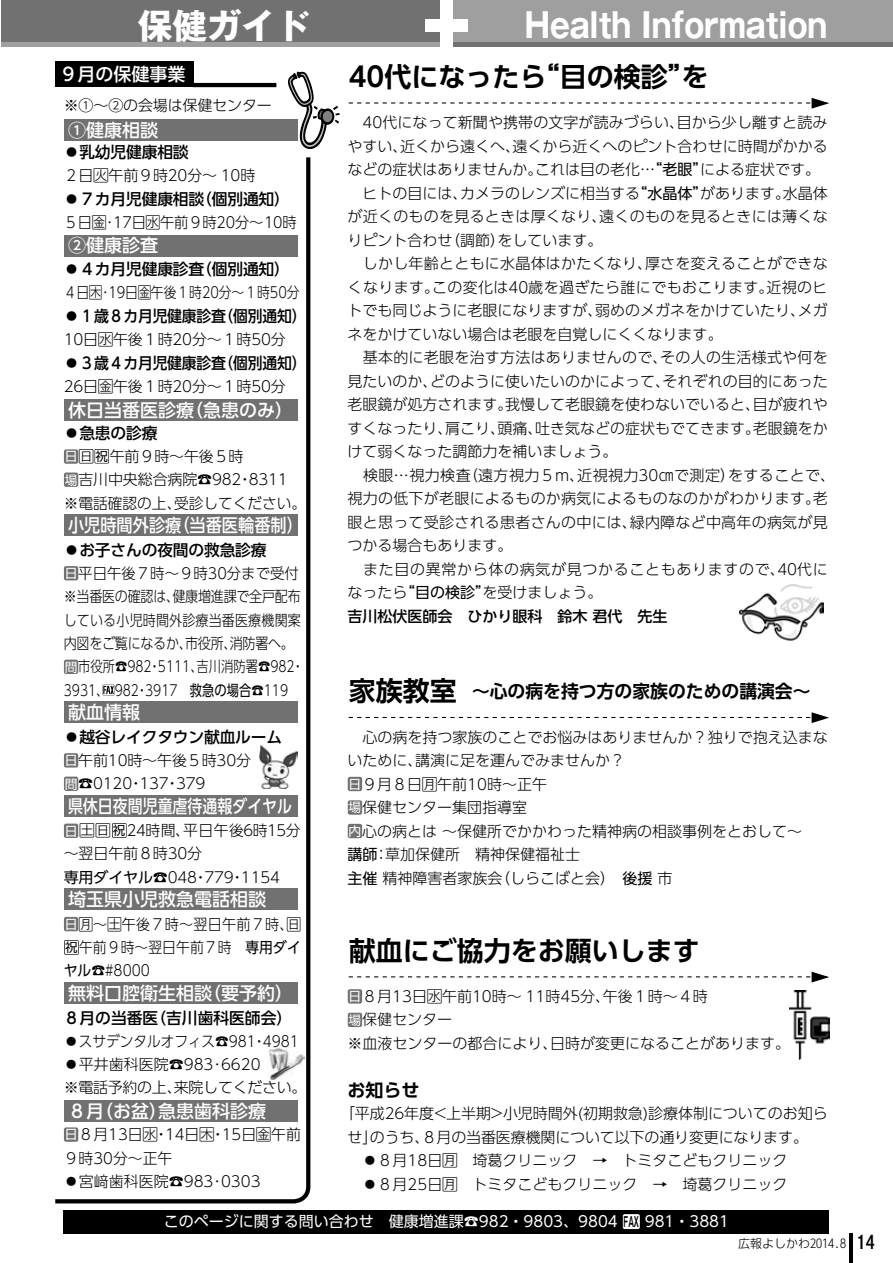
<style>
.page{position:relative;width:893px;height:1263px;background:#fff}
.page>*{position:absolute;margin:0;border:0;box-sizing:border-box;transform-origin:0 0}
.t1{font:700 34.5px "Gothic MB101 Pro";color:#fff}
.t2{font:700 34.05px "Gothic MB101 Pro";color:#fff;scale:.85 1}
.t3{font:700 27px "UD Shin Go Pro De";color:#000}
.t4{font:500 18px "UD Shin Go Pro";color:#fff}
.t5{font:700 18px "UD Shin Go Pro De";color:#000}
.t6{font:500 18px "UD Shin Go Pro";color:#fff;scale:.9 1}
.t7{font:500 18px "UD Shin Go Pro";color:#fff;scale:.83 1}
.t8{font:500 15.75px "UD Shin Go Pro";letter-spacing:-.01em;color:#000}
.t9{font:300 15px/23.5px "UD Shin Go Pro";color:#000}
.t10{font:300 15px/23.4px "UD Shin Go Pro";color:#000;scale:.96 1}
.t11{font:15px "UD Shin Go Pro";color:#fff}
.t12{font:300 15px/23.4px "UD Shin Go Pro";color:#000;text-align:justify;scale:.94 1}
.t13{font:300 15px "UD Shin Go Pro";color:#000;scale:.86 1}
.t14{font:300 15px "UD Shin Go Pro";color:#000;scale:.95 1}
.t15{font:300 12px "UD Shin Go Pro";color:#000}
.s1{font-family:"Gothic MB101 Pro"}
.s2{font-family:"Shin Go Pro";font-weight:400;font-size:12.75px;color:#fff}
.s3{font-weight:400;font-size:12.45px}
.s4{font-weight:400}
.s5{font-weight:500}
.s6{font-family:"Midashi Go Pro MB31";font-size:14.85px;color:#000}
.s7{font-family:"Gothic MB101 Pro";font-weight:500;font-size:18px}
</style>
<div class="page">
<div style="left:446px;top:0;width:447px;height:43px;background:#9f9fa0"></div>
<div style="left:1px;top:0;width:447px;height:43px;background:#727172"></div>
<hr style="left:446px;top:43px;width:447px;height:4px;background:#727172">
<hr style="left:1px;top:43px;width:447px;height:4px;background:#9f9fa0">
<div style="left:425px;top:19px;width:43px;height:13px;background:#fff"></div>
<div style="left:440px;top:0;width:13px;height:47px;background:#fff"></div>
<svg style="left:55px;top:157px;width:256px;height:1047px"></svg>
<div style="left:64px;top:1210px;width:765px;height:23px;background:#000"></div>
<div style="left:623px;top:1214px;width:17px;height:15px;background:#fff;border-radius:2px"></div>
<svg style="left:288px;top:72px;width:52px;height:77px"></svg>
<div style="left:348px;top:777px;width:14px;height:14px;background:#727172;border-radius:2px"></div>
<div style="left:348px;top:800px;width:14px;height:15px;background:#727172;border-radius:2px"></div>
<div style="left:348px;top:824px;width:14px;height:14px;background:#727172;border-radius:2px"></div>
<svg style="left:348px;top:989px;width:14px;height:15px"></svg>
<div style="left:348px;top:989px;width:14px;height:14px;background:#727172;border-radius:2px"></div>
<svg style="left:348px;top:1012px;width:14px;height:15px"></svg>
<div style="left:348px;top:1013px;width:14px;height:14px;background:#727172;border-radius:2px"></div>
<img style="left:259px;top:746px;width:38px;height:42px">
<img style="left:268px;top:1042px;width:36px;height:40px">
<hr style="left:193px;top:83px;width:83px;height:4px;background:#000">
<div style="left:55px;top:62px;width:138px;height:25px;background:#000"></div>
<svg style="left:349px;top:98px;width:480px;height:11px"></svg>
<svg style="left:349px;top:712px;width:480px;height:11px"></svg>
<svg style="left:349px;top:972px;width:480px;height:10px"></svg>
<div style="left:64px;top:449px;width:14px;height:15px;background:#727172;border-radius:2px"></div>
<div style="left:94px;top:449px;width:15px;height:15px;border:1px solid #fff"></div>
<div style="left:95px;top:449px;width:14px;height:14px;border:1px solid #000"></div>
<div style="left:95px;top:450px;width:13px;height:13px;background:#fff"></div>
<div style="left:64px;top:472px;width:14px;height:15px;background:#727172;border-radius:2px"></div>
<svg style="left:64px;top:566px;width:14px;height:15px"></svg>
<div style="left:64px;top:566px;width:14px;height:14px;background:#727172;border-radius:2px"></div>
<svg style="left:64px;top:659px;width:14px;height:15px"></svg>
<div style="left:64px;top:660px;width:14px;height:14px;background:#727172;border-radius:2px"></div>
<svg style="left:102px;top:685px;width:13px;height:10px"></svg>
<svg style="left:64px;top:753px;width:14px;height:15px"></svg>
<div style="left:64px;top:753px;width:14px;height:14px;background:#727172;border-radius:2px"></div>
<div style="left:64px;top:776px;width:14px;height:15px;background:#727172;border-radius:2px"></div>
<svg style="left:64px;top:823px;width:14px;height:15px"></svg>
<div style="left:64px;top:824px;width:14px;height:14px;background:#727172;border-radius:2px"></div>
<div style="left:112px;top:823px;width:15px;height:15px;border:1px solid #fff"></div>
<div style="left:112px;top:823px;width:14px;height:14px;border:1px solid #000"></div>
<div style="left:113px;top:824px;width:13px;height:13px;background:#fff"></div>
<div style="left:64px;top:917px;width:14px;height:14px;background:#727172;border-radius:2px"></div>
<div style="left:64px;top:940px;width:15px;height:15px;border:1px solid #fff"></div>
<div style="left:64px;top:940px;width:15px;height:14px;border:1px solid #000"></div>
<div style="left:65px;top:941px;width:13px;height:13px;background:#fff"></div>
<div style="left:64px;top:1127px;width:14px;height:15px;background:#727172;border-radius:2px"></div>
<div style="left:64px;top:119px;width:234px;height:21px;background:#727172"></div>
<div style="left:64px;top:235px;width:234px;height:21px;background:#727172"></div>
<div style="left:64px;top:400px;width:234px;height:21px;background:#727172"></div>
<div style="left:64px;top:514px;width:234px;height:22px;background:#727172"></div>
<div style="left:64px;top:702px;width:234px;height:21px;background:#727172"></div>
<div style="left:64px;top:795px;width:234px;height:21px;background:#727172"></div>
<div style="left:64px;top:889px;width:234px;height:21px;background:#727172"></div>
<div style="left:64px;top:982px;width:234px;height:21px;background:#727172"></div>
<div style="left:64px;top:1100px;width:234px;height:21px;background:#727172"></div>
<img style="left:740px;top:585px;width:83px;height:56px">
<img style="left:790px;top:991px;width:39px;height:68px">
<hr style="left:849px;top:1233px;width:4px;height:30px;background:#000">
<h1 class="t1" style="left:138px;top:-3px;width:174px">保健ガイド</h1>
<h2 class="t2" style="left:525px;top:-3px;width:357px">Health Information</h2>
<p class="t4" style="left:60px;top:60px;width:127px">９月の保健事業</p>
<h3 class="t3" style="left:349px;top:55px;width:361px">40代になったら“目の検診”を</h3>
<p class="t9" style="left:64px;top:93px;width:210px">※①～②の会場は保健センター</p>
<p class="t8" style="left:64px;top:140px;width:126px">◦乳幼児健康相談</p>
<p class="t9" style="left:64px;top:163px;width:193px">２日<span class="s1">火</span>午前９時20分～ 10時</p>
<p class="t8" style="left:64px;top:186px;width:228px">◦７カ月児健康相談（個別通知）</p>
<p class="t14" style="left:64px;top:210px;width:247px">５日<span class="s1">金</span>･17日<span class="s1">水</span>午前９時20分～10時</p>
<p class="t8" style="left:64px;top:257px;width:228px">◦４カ月児健康診査（個別通知）</p>
<p class="t13" style="left:64px;top:280px;width:276px">４日<span class="s1">木</span>･19日<span class="s1">金</span>午後１時20分～１時50分</p>
<p class="t8" style="left:64px;top:303px;width:244px">◦１歳８カ月児健康診査（個別通知）</p>
<p class="t9" style="left:64px;top:327px;width:224px">10日<span class="s1">水</span>午後１時20分～１時50分</p>
<p class="t8" style="left:64px;top:350px;width:244px">◦３歳４カ月児健康診査（個別通知）</p>
<p class="t9" style="left:64px;top:374px;width:224px">26日<span class="s1">金</span>午後１時20分～１時50分</p>
<p class="t8" style="left:64px;top:420px;width:95px">◦急患の診療</p>
<p class="t9" style="left:64px;top:444px;width:244px"><span class="s2">日</span><span class="s1">日</span><span class="s3">祝</span>午前９時～午後５時<br><span class="s2">場</span>吉川中央総合病院☎982・8311<br>※電話確認の上､受診してください。</p>
<p class="t8" style="left:64px;top:537px;width:204px">◦お子さんの夜間の救急診療</p>
<p class="t10" style="left:64px;top:561px;width:252px"><span class="s2">日</span>平日午後７時～９時30分まで受付※当番医の確認は、健康増進課で全戸配布している小児時間外診療当番医療機関案内図をご覧になるか､市役所､消防署へ｡<span class="s2">問</span>市役所☎982・5111、吉川消防署☎982・<br>3931、 982・3917　<span class="s4">救急の場合</span>☎119</p>
<p class="t8" style="left:64px;top:724px;width:220px">◦越谷レイクタウン献血ルーム</p>
<p class="t9" style="left:65px;top:748px;width:188px"><span class="s2">日</span>午前10時～午後５時30分<span class="s2">問</span>☎0120・137・379</p>
<p class="t9" style="left:64px;top:818px;width:239px"><span class="s2">日</span><span class="s1">土日</span><span class="s3">祝</span>24時間、平日午後6時15分～翌日午前８時30分<br><span class="s4">専用ダイヤル</span>☎048・779・1154</p>
<p class="t12" style="left:64px;top:912px;width:254px"><span class="s2">日</span><span class="s1">月</span>～<span class="s1">土</span>午後７時～翌日午前７時、<span class="s1">日</span><span class="s3">祝</span>午前９時〜翌日午前７時　<span class="s4">専用ダイヤル</span>☎#8000</p>
<p class="t8" style="left:64px;top:1005px;width:230px">８月の当番医（吉川歯科医師会）</p>
<p class="t9" style="left:64px;top:1028px;width:244px">◦スサデンタルオフィス☎981・4981 ◦平井歯科医院☎983･6620<br>※電話予約の上、来院してください。</p>
<p class="t9" style="left:64px;top:1122px;width:239px"><span class="s2">日</span>８月13日<span class="s1">水</span>・14日<span class="s1">木</span>・15日<span class="s1">金</span>午前<br>９時30分〜正午<br>◦宮㟢歯科医院☎983･0303</p>
<p class="t4" style="left:68px;top:115px;width:91px">①健康相談</p>
<p class="t4" style="left:68px;top:231px;width:91px">②健康診査</p>
<p class="t4" style="left:68px;top:396px;width:227px">休日当番医診療（急患のみ）</p>
<p class="t6" style="left:68px;top:511px;width:262px">小児時間外診療（当番医輪番制）</p>
<p class="t4" style="left:68px;top:698px;width:73px">献血情報</p>
<p class="t7" style="left:68px;top:791px;width:272px">県休日夜間児童虐待通報ダイヤル</p>
<p class="t4" style="left:68px;top:885px;width:200px">埼玉県小児救急電話相談</p>
<p class="t4" style="left:68px;top:978px;width:227px">無料口腔衛生相談（要予約）</p>
<p class="t4" style="left:68px;top:1096px;width:200px">８月（お盆）急患歯科診療</p>
<p class="t9" style="left:348px;top:110px;width:482px">　40代になって新聞や携帯の文字が読みづらい､目から少し離すと読みやすい､近くから遠くへ､遠くから近くへのピント合わせに時間がかかるなどの症状はありませんか。これは目の老化…<span class="s4">“老眼”</span>による症状です。　ヒトの目には､カメラのレンズに相当する<span class="s4">“水晶体”</span>があります。水晶体が近くのものを見るときは厚くなり､遠くのものを見るときには薄くなりピント合わせ（調節）をしています。<br>　しかし年齢とともに水晶体はかたくなり､厚さを変えることができなくなります。この変化は40歳を過ぎたら誰にでもおこります。近視のヒトでも同じように老眼になりますが､弱めのメガネをかけていたり､メガネをかけていない場合は老眼を自覚しにくくなります。<br>　基本的に老眼を治す方法はありませんので､その人の生活様式や何を見たいのか､どのように使いたいのかによって､それぞれの目的にあった老眼鏡が処方されます。我慢して老眼鏡を使わないでいると､目が疲れやすくなったり､肩こり､頭痛､吐き気などの症状もでてきます。老眼鏡をかけて弱くなった調節力を補いましょう。<br>　検眼…視力検査（遠方視力５m､近視視力30㎝で測定）をすることで､視力の低下が老眼によるものか病気によるものなのかがわかります。老眼と思って受診される患者さんの中には､緑内障など中高年の病気が見つかる場合もあります。<br>　また目の異常から体の病気が見つかることもありますので､40代になったら<span class="s4">“目の検診”</span>を受けましょう。<br><span class="s5">吉川松伏医師会　ひかり眼科　鈴木 君代　先生</span></p>
<h3 class="t3" style="left:349px;top:669px;width:109px">家族教室</h3>
<p class="t5" style="left:472px;top:676px;width:340px">～心の病を持つ方の家族のための講演会～</p>
<p class="t9" style="left:348px;top:724px;width:482px">　心の病を持つ家族のことでお悩みはありませんか？独りで抱え込まないために､講演に足を運んでみませんか？<br><span class="s2">日</span>９月８日<span class="s1">月</span>午前10時～正午<br><span class="s2">場</span>保健センター集団指導室　<br><span class="s2">内</span>心の病とは ～保健所でかかわった精神病の相談事例をとおして～<br><span class="s4">講師</span>：草加保健所　精神保健福祉士<br><span class="s4">主催</span> 精神障害者家族会（しらこばと会）　<span class="s4">後援</span> 市</p>
<h3 class="t3" style="left:349px;top:928px;width:353px">献血にご協力をお願いします</h3>
<p class="t9" style="left:348px;top:984px;width:444px"><span class="s2">日</span>８月13日<span class="s1">水</span>午前10時～ 11時45分､午後１時～４時<br><span class="s2">場</span>保健センター<br>※血液センターの都合により､日時が変更になることがあります。</p>
<p class="t5" style="left:348px;top:1075px;width:73px">お知らせ</p>
<p class="t9" style="left:348px;top:1101px;width:482px;text-indent:-8px">「平成26年度&lt;上半期&gt;小児時間外(初期救急)診療体制についてのお知らせ」のうち､８月の当番医療機関について以下の通り変更になります。　◦８月18日<span class="s1">月</span>　埼葛クリニック　→　トミタこどもクリニック<br>　◦８月25日<span class="s1">月</span>　トミタこどもクリニック　→　埼葛クリニック</p>
<p class="t11" style="left:164px;top:1209px;width:567px">このページに関する問い合わせ　健康増進課☎982・9803、9804 <span class="s6">FAX</span> 981・3881</p>
<p class="t15" style="left:738px;top:1234px;width:138px">広報よしかわ2014.8 <span class="s7">14</span></p>
</div>
